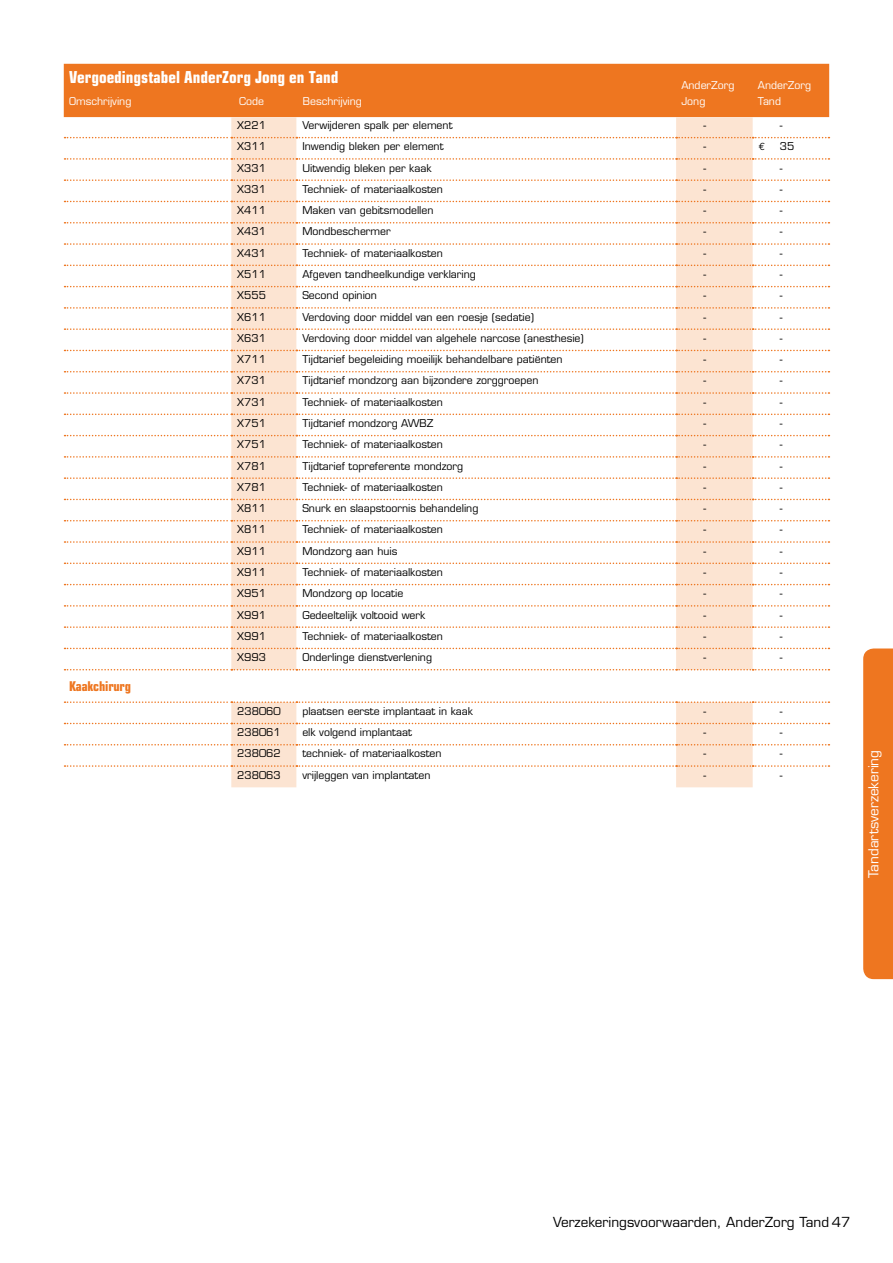
<style>
.page{position:relative;width:893px;height:1263px;background:#fff}
.page>*{position:absolute;margin:0;border:0;box-sizing:border-box;transform-origin:0 0}
.t1{font:700 condensed 16.5px "Eurostile";color:#fff}
.t2{font:13.5px "Eurostile";color:#000}
.t3{font:13.5px "Eurostile";color:#fff}
.t4{font:700 condensed 13.5px "Eurostile";letter-spacing:-.01em;color:#ee7620}
.t5{font:10.5px "Eurostile";color:#000}
.t6{font:10.5px/16.5px "Eurostile";color:#fff}
.t7{font:10.5px "Euro Mono";color:#000}
</style>
<div class="page">
<svg style="left:863px;top:648px;width:30px;height:331px;background:#ee7824"></svg>
<div style="left:64px;top:64px;width:765px;height:53px;background:#ee7620"></div>
<svg style="left:231px;top:117px;width:522px;height:670px"></svg>
<svg style="left:65px;top:137px;width:764px;height:1px"></svg>
<svg style="left:65px;top:158px;width:764px;height:2px"></svg>
<svg style="left:65px;top:179px;width:764px;height:2px"></svg>
<svg style="left:65px;top:201px;width:764px;height:1px"></svg>
<svg style="left:65px;top:222px;width:764px;height:1px"></svg>
<svg style="left:65px;top:243px;width:764px;height:2px"></svg>
<svg style="left:65px;top:265px;width:764px;height:1px"></svg>
<svg style="left:65px;top:286px;width:764px;height:1px"></svg>
<svg style="left:65px;top:307px;width:764px;height:2px"></svg>
<svg style="left:65px;top:328px;width:764px;height:2px"></svg>
<svg style="left:65px;top:350px;width:764px;height:1px"></svg>
<svg style="left:65px;top:371px;width:764px;height:1px"></svg>
<svg style="left:65px;top:392px;width:764px;height:2px"></svg>
<svg style="left:65px;top:414px;width:764px;height:1px"></svg>
<svg style="left:65px;top:435px;width:764px;height:1px"></svg>
<svg style="left:65px;top:456px;width:764px;height:2px"></svg>
<svg style="left:65px;top:477px;width:764px;height:2px"></svg>
<svg style="left:65px;top:499px;width:764px;height:1px"></svg>
<svg style="left:65px;top:520px;width:764px;height:1px"></svg>
<svg style="left:65px;top:541px;width:764px;height:2px"></svg>
<svg style="left:65px;top:562px;width:764px;height:2px"></svg>
<svg style="left:65px;top:584px;width:764px;height:1px"></svg>
<svg style="left:65px;top:605px;width:764px;height:2px"></svg>
<svg style="left:65px;top:626px;width:764px;height:2px"></svg>
<svg style="left:65px;top:648px;width:764px;height:1px"></svg>
<svg style="left:65px;top:669px;width:764px;height:1px"></svg>
<svg style="left:65px;top:701px;width:764px;height:2px"></svg>
<svg style="left:65px;top:723px;width:764px;height:1px"></svg>
<svg style="left:65px;top:744px;width:764px;height:1px"></svg>
<svg style="left:65px;top:765px;width:764px;height:2px"></svg>
<h1 class="t1" style="left:69px;top:67px;width:271px">Vergoedingstabel AnderZorg Jong en Tand</h1>
<p class="t6" style="left:69px;top:93px;width:64px">Omschrijving</p>
<p class="t6" style="left:239px;top:93px;width:26px">Code</p>
<p class="t6" style="left:303px;top:93px;width:60px">Beschrijving</p>
<p class="t6" style="left:681px;top:77px;width:55px">AnderZorg<br>Jong</p>
<p class="t6" style="left:758px;top:77px;width:55px">AnderZorg<br>Tand</p>
<p class="t4" style="left:69px;top:678px;width:63px">Kaakchirurg</p>
<p class="t5" style="left:237px;top:119px;width:30px">X221</p>
<p class="t5" style="left:302px;top:119px;width:152px">Verwijderen spalk per element</p>
<p class="t5" style="left:703px;top:119px;width:4px">-</p>
<p class="t5" style="left:780px;top:119px;width:4px">-</p>
<p class="t5" style="left:237px;top:140px;width:30px">X311</p>
<p class="t5" style="left:302px;top:140px;width:143px">Inwendig bleken per element</p>
<p class="t5" style="left:703px;top:140px;width:4px">-</p>
<p class="t7" style="left:759px;top:140px;width:8px">€</p>
<p class="t5" style="left:780px;top:140px;width:16px">35</p>
<p class="t5" style="left:237px;top:161px;width:30px">X331</p>
<p class="t5" style="left:302px;top:161px;width:131px">Uitwendig bleken per kaak</p>
<p class="t5" style="left:703px;top:161px;width:4px">-</p>
<p class="t5" style="left:780px;top:161px;width:4px">-</p>
<p class="t5" style="left:237px;top:183px;width:30px">X331</p>
<p class="t5" style="left:302px;top:183px;width:142px">Techniek- of materiaalkosten</p>
<p class="t5" style="left:703px;top:183px;width:4px">-</p>
<p class="t5" style="left:780px;top:183px;width:4px">-</p>
<p class="t5" style="left:237px;top:204px;width:30px">X411</p>
<p class="t5" style="left:302px;top:204px;width:133px">Maken van gebitsmodellen</p>
<p class="t5" style="left:703px;top:204px;width:4px">-</p>
<p class="t5" style="left:780px;top:204px;width:4px">-</p>
<p class="t5" style="left:237px;top:225px;width:30px">X431</p>
<p class="t5" style="left:302px;top:225px;width:90px">Mondbeschermer</p>
<p class="t5" style="left:703px;top:225px;width:4px">-</p>
<p class="t5" style="left:780px;top:225px;width:4px">-</p>
<p class="t5" style="left:237px;top:246px;width:30px">X431</p>
<p class="t5" style="left:302px;top:246px;width:142px">Techniek- of materiaalkosten</p>
<p class="t5" style="left:703px;top:246px;width:4px">-</p>
<p class="t5" style="left:780px;top:246px;width:4px">-</p>
<p class="t5" style="left:237px;top:268px;width:30px">X511</p>
<p class="t5" style="left:302px;top:268px;width:175px">Afgeven tandheelkundige verklaring</p>
<p class="t5" style="left:703px;top:268px;width:4px">-</p>
<p class="t5" style="left:780px;top:268px;width:4px">-</p>
<p class="t5" style="left:237px;top:289px;width:30px">X555</p>
<p class="t5" style="left:302px;top:289px;width:76px">Second opinion</p>
<p class="t5" style="left:703px;top:289px;width:4px">-</p>
<p class="t5" style="left:780px;top:289px;width:4px">-</p>
<p class="t5" style="left:237px;top:310px;width:30px">X611</p>
<p class="t5" style="left:302px;top:310px;width:233px">Verdoving door middel van een roesje (sedatie)</p>
<p class="t5" style="left:703px;top:310px;width:4px">-</p>
<p class="t5" style="left:780px;top:310px;width:4px">-</p>
<p class="t5" style="left:237px;top:332px;width:30px">X631</p>
<p class="t5" style="left:302px;top:332px;width:283px">Verdoving door middel van algehele narcose (anesthesie)</p>
<p class="t5" style="left:703px;top:332px;width:4px">-</p>
<p class="t5" style="left:780px;top:332px;width:4px">-</p>
<p class="t5" style="left:237px;top:353px;width:30px">X711</p>
<p class="t5" style="left:302px;top:353px;width:262px">Tijdtarief begeleiding moeilijk behandelbare patiënten</p>
<p class="t5" style="left:703px;top:353px;width:4px">-</p>
<p class="t5" style="left:780px;top:353px;width:4px">-</p>
<p class="t5" style="left:237px;top:374px;width:30px">X731</p>
<p class="t5" style="left:302px;top:374px;width:238px">Tijdtarief mondzorg aan bijzondere zorggroepen</p>
<p class="t5" style="left:703px;top:374px;width:4px">-</p>
<p class="t5" style="left:780px;top:374px;width:4px">-</p>
<p class="t5" style="left:237px;top:395px;width:30px">X731</p>
<p class="t5" style="left:302px;top:395px;width:142px">Techniek- of materiaalkosten</p>
<p class="t5" style="left:703px;top:395px;width:4px">-</p>
<p class="t5" style="left:780px;top:395px;width:4px">-</p>
<p class="t5" style="left:237px;top:417px;width:30px">X751</p>
<p class="t5" style="left:302px;top:417px;width:133px">Tijdtarief mondzorg AWBZ</p>
<p class="t5" style="left:703px;top:417px;width:4px">-</p>
<p class="t5" style="left:780px;top:417px;width:4px">-</p>
<p class="t5" style="left:237px;top:438px;width:30px">X751</p>
<p class="t5" style="left:302px;top:438px;width:142px">Techniek- of materiaalkosten</p>
<p class="t5" style="left:703px;top:438px;width:4px">-</p>
<p class="t5" style="left:780px;top:438px;width:4px">-</p>
<p class="t5" style="left:237px;top:459px;width:30px">X781</p>
<p class="t5" style="left:302px;top:459px;width:162px">Tijdtarief topreferente mondzorg</p>
<p class="t5" style="left:703px;top:459px;width:4px">-</p>
<p class="t5" style="left:780px;top:459px;width:4px">-</p>
<p class="t5" style="left:237px;top:481px;width:30px">X781</p>
<p class="t5" style="left:302px;top:481px;width:142px">Techniek- of materiaalkosten</p>
<p class="t5" style="left:703px;top:481px;width:4px">-</p>
<p class="t5" style="left:780px;top:481px;width:4px">-</p>
<p class="t5" style="left:237px;top:502px;width:30px">X811</p>
<p class="t5" style="left:302px;top:502px;width:177px">Snurk en slaapstoornis behandeling</p>
<p class="t5" style="left:703px;top:502px;width:4px">-</p>
<p class="t5" style="left:780px;top:502px;width:4px">-</p>
<p class="t5" style="left:237px;top:523px;width:30px">X811</p>
<p class="t5" style="left:302px;top:523px;width:142px">Techniek- of materiaalkosten</p>
<p class="t5" style="left:703px;top:523px;width:4px">-</p>
<p class="t5" style="left:780px;top:523px;width:4px">-</p>
<p class="t5" style="left:237px;top:544px;width:30px">X911</p>
<p class="t5" style="left:302px;top:544px;width:96px">Mondzorg aan huis</p>
<p class="t5" style="left:703px;top:544px;width:4px">-</p>
<p class="t5" style="left:780px;top:544px;width:4px">-</p>
<p class="t5" style="left:237px;top:566px;width:30px">X911</p>
<p class="t5" style="left:302px;top:566px;width:142px">Techniek- of materiaalkosten</p>
<p class="t5" style="left:703px;top:566px;width:4px">-</p>
<p class="t5" style="left:780px;top:566px;width:4px">-</p>
<p class="t5" style="left:237px;top:587px;width:30px">X951</p>
<p class="t5" style="left:302px;top:587px;width:102px">Mondzorg op locatie</p>
<p class="t5" style="left:703px;top:587px;width:4px">-</p>
<p class="t5" style="left:780px;top:587px;width:4px">-</p>
<p class="t5" style="left:237px;top:608px;width:30px">X991</p>
<p class="t5" style="left:302px;top:608px;width:124px">Gedeeltelijk voltooid werk</p>
<p class="t5" style="left:703px;top:608px;width:4px">-</p>
<p class="t5" style="left:780px;top:608px;width:4px">-</p>
<p class="t5" style="left:237px;top:630px;width:30px">X991</p>
<p class="t5" style="left:302px;top:630px;width:142px">Techniek- of materiaalkosten</p>
<p class="t5" style="left:703px;top:630px;width:4px">-</p>
<p class="t5" style="left:780px;top:630px;width:4px">-</p>
<p class="t5" style="left:237px;top:651px;width:30px">X993</p>
<p class="t5" style="left:302px;top:651px;width:131px">Onderlinge dienstverlening</p>
<p class="t5" style="left:703px;top:651px;width:4px">-</p>
<p class="t5" style="left:780px;top:651px;width:4px">-</p>
<p class="t5" style="left:237px;top:705px;width:45px">238060</p>
<p class="t5" style="left:302px;top:705px;width:172px">plaatsen eerste implantaat in kaak</p>
<p class="t5" style="left:703px;top:705px;width:4px">-</p>
<p class="t5" style="left:780px;top:705px;width:4px">-</p>
<p class="t5" style="left:237px;top:726px;width:45px">238061</p>
<p class="t5" style="left:302px;top:726px;width:111px">elk volgend implantaat</p>
<p class="t5" style="left:703px;top:726px;width:4px">-</p>
<p class="t5" style="left:780px;top:726px;width:4px">-</p>
<p class="t5" style="left:237px;top:747px;width:45px">238062</p>
<p class="t5" style="left:302px;top:747px;width:141px">techniek- of materiaalkosten</p>
<p class="t5" style="left:703px;top:747px;width:4px">-</p>
<p class="t5" style="left:780px;top:747px;width:4px">-</p>
<p class="t5" style="left:237px;top:768px;width:45px">238063</p>
<p class="t5" style="left:302px;top:768px;width:130px">vrijleggen van implantaten</p>
<p class="t5" style="left:703px;top:768px;width:4px">-</p>
<p class="t5" style="left:780px;top:768px;width:4px">-</p>
<p class="t3" style="left:865px;top:878px;width:130px;rotate:-90deg">Tandartsverzekering</p>
<p class="t2" style="left:553px;top:1214px;width:299px">Verzekeringsvoorwaarden, AnderZorg Tand 47</p>
</div>
